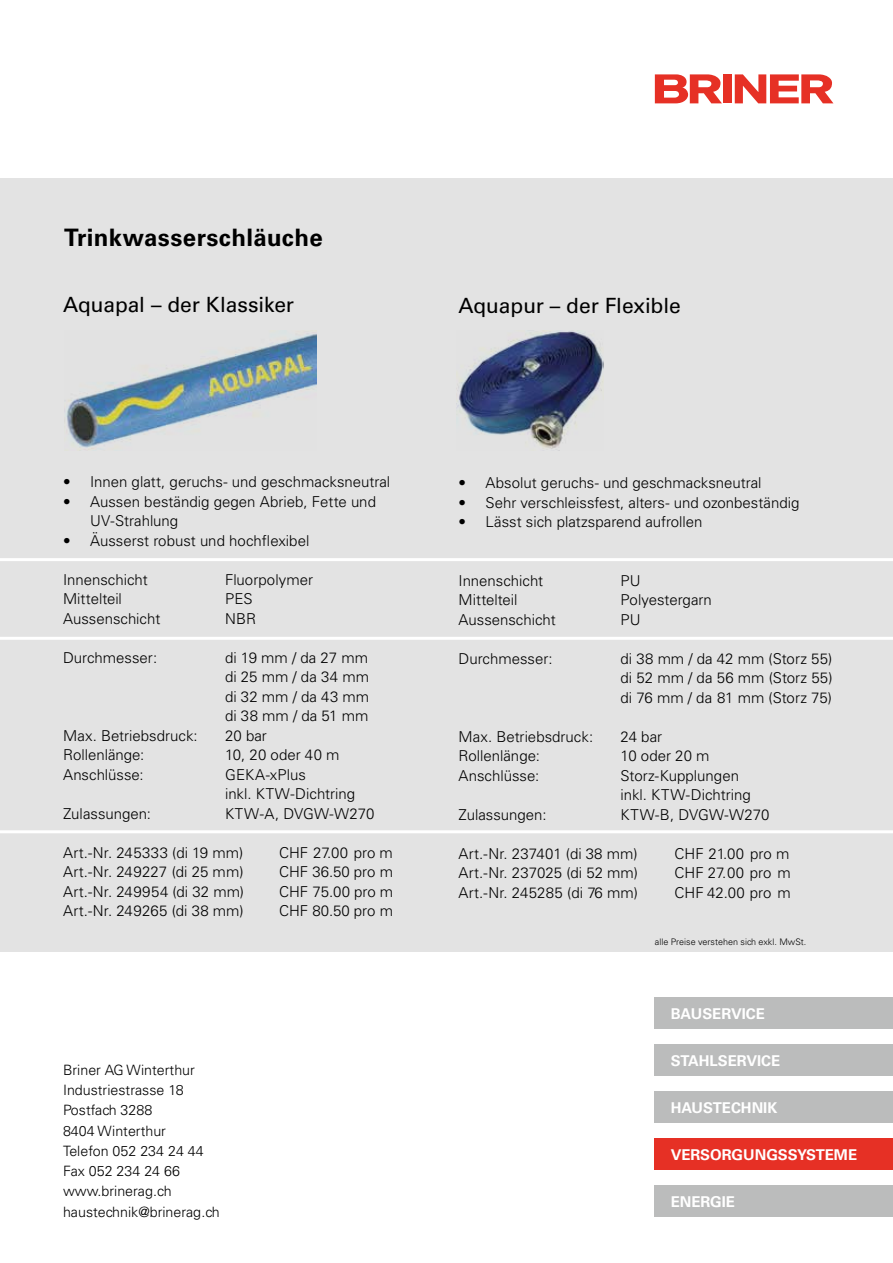
<style>
.page{position:relative;width:893px;height:1263px;background:#fff}
.page>*{position:absolute;margin:0;border:0;box-sizing:border-box;transform-origin:0 0}
.t1{font:700 24px "Univers LT Std";letter-spacing:.01em;color:#000}
.t2{font:21px "Univers LT Std";letter-spacing:-.005em;color:#000}
.t3{font:300 15px/19.5px "Univers LT Std";color:#000}
.t4{font:300 15px "Univers LT Std";letter-spacing:.02em;color:#000}
.t5{font:700 14.85px "Univers LT Std";color:#fff}
.t6{font:300 14.25px/20.2px "Univers LT Std";color:#000}
.t7{font:300 9px "Univers LT Std";color:#000}
</style>
<div class="page">
<div style="left:655px;top:997px;width:238px;height:32px;background:#bbbcbc"></div>
<div style="left:655px;top:1044px;width:238px;height:32px;background:#bbbcbc"></div>
<div style="left:655px;top:1091px;width:238px;height:32px;background:#bbbcbc"></div>
<div style="left:655px;top:1138px;width:238px;height:32px;background:#e63025"></div>
<div style="left:655px;top:1185px;width:238px;height:32px;background:#bbbcbc"></div>
<svg style="left:655px;top:74px;width:67px;height:29px"></svg>
<div style="left:723px;top:74px;width:9px;height:29px;background:#e63025"></div>
<svg style="left:735px;top:74px;width:98px;height:29px"></svg>
<div style="left:0;top:178px;width:893px;height:774px;background:#e3e3e3"></div>
<img style="left:456px;top:331px;width:147px;height:118px">
<img style="left:64px;top:333px;width:253px;height:117px">
<hr style="left:0;top:558px;width:893px;height:3px;background:#fff">
<hr style="left:0;top:637px;width:893px;height:3px;background:#fff">
<hr style="left:0;top:830px;width:893px;height:3px;background:#fff">
<h1 class="t1" style="left:64px;top:223px;width:260px">Trinkwasserschläuche</h1>
<h2 class="t2" style="left:63px;top:292px;width:233px">Aquapal – der Klassiker</h2>
<p class="t3" style="left:63px;top:472px;width:329px">• Innen glatt, geruchs- und geschmacksneutral</p>
<p class="t3" style="left:90px;top:492px;width:287px;text-indent:-27px">• Aussen beständig gegen Abrieb, Fette und<br>UV-Strahlung</p>
<p class="t3" style="left:63px;top:531px;width:248px">• Äusserst robust und hochflexibel</p>
<p class="t3" style="left:63px;top:570px;width:86px">Innenschicht</p>
<p class="t3" style="left:225px;top:570px;width:89px">Fluorpolymer</p>
<p class="t3" style="left:63px;top:589px;width:60px">Mittelteil</p>
<p class="t3" style="left:225px;top:589px;width:29px">PES</p>
<p class="t3" style="left:63px;top:609px;width:99px">Aussenschicht</p>
<p class="t3" style="left:225px;top:609px;width:33px">NBR</p>
<p class="t3" style="left:63px;top:648px;width:96px">Durchmesser:</p>
<p class="t3" style="left:225px;top:648px;width:146px;text-align:justify">di 19 mm / da 27 mm di 25 mm / da 34 mm di 32 mm / da 43 mm di 38 mm / da 51 mm</p>
<p class="t3" style="left:63px;top:726px;width:136px">Max. Betriebsdruck:</p>
<p class="t3" style="left:225px;top:726px;width:43px">20 bar</p>
<p class="t3" style="left:63px;top:745px;width:83px">Rollenlänge:</p>
<p class="t3" style="left:225px;top:745px;width:116px">10, 20 oder 40 m</p>
<p class="t3" style="left:63px;top:765px;width:82px">Anschlüsse:</p>
<p class="t3" style="left:225px;top:765px;width:132px">GEKA-xPlus<br>inkl. KTW-Dichtring</p>
<p class="t3" style="left:63px;top:804px;width:89px">Zulassungen:</p>
<p class="t3" style="left:225px;top:804px;width:151px">KTW-A, DVGW-W270</p>
<p class="t4" style="left:63px;top:843px;width:182px">Art.-Nr. 245333 (di 19 mm)</p>
<p class="t3" style="left:279px;top:843px;width:115px">CHF 27.00 pro m</p>
<p class="t3" style="left:63px;top:862px;width:182px">Art.-Nr. 249227 (di 25 mm)</p>
<p class="t3" style="left:279px;top:862px;width:115px">CHF 36.50 pro m</p>
<p class="t4" style="left:63px;top:882px;width:183px">Art.-Nr. 249954 (di 32 mm)</p>
<p class="t3" style="left:279px;top:882px;width:116px">CHF 75.00 pro m</p>
<p class="t4" style="left:63px;top:902px;width:182px">Art.-Nr. 249265 (di 38 mm)</p>
<p class="t3" style="left:279px;top:901px;width:115px">CHF 80.50 pro m</p>
<p class="t6" style="left:63px;top:1060px;width:158px">Briner AG Winterthur<br>Industriestrasse 18<br>Postfach 3288<br>8404 Winterthur<br>Telefon 052 234 24 44<br>Fax 052 234 24 66 www.brinerag.ch haustechnik@brinerag.ch</p>
<h2 class="t2" style="left:458px;top:293px;width:224px">Aquapur – der Flexible</h2>
<p class="t3" style="left:458px;top:473px;width:304px">• Absolut geruchs- und geschmacksneutral</p>
<p class="t3" style="left:458px;top:493px;width:342px">• Sehr verschleissfest, alters- und ozonbeständig</p>
<p class="t3" style="left:458px;top:512px;width:246px">• Lässt sich platzsparend aufrollen</p>
<p class="t3" style="left:458px;top:571px;width:86px">Innenschicht</p>
<p class="t3" style="left:620px;top:571px;width:22px">PU</p>
<p class="t3" style="left:458px;top:590px;width:60px">Mittelteil</p>
<p class="t3" style="left:620px;top:590px;width:93px">Polyestergarn</p>
<p class="t3" style="left:458px;top:610px;width:99px">Aussenschicht</p>
<p class="t3" style="left:620px;top:610px;width:22px">PU</p>
<p class="t3" style="left:458px;top:649px;width:96px">Durchmesser:</p>
<p class="t3" style="left:620px;top:649px;width:214px;text-align:justify">di 38 mm / da 42 mm (Storz 55) di 52 mm / da 56 mm (Storz 55) di 76 mm / da 81 mm (Storz 75)</p>
<p class="t3" style="left:458px;top:727px;width:136px">Max. Betriebsdruck:</p>
<p class="t3" style="left:620px;top:727px;width:43px">24 bar</p>
<p class="t3" style="left:458px;top:746px;width:83px">Rollenlänge:</p>
<p class="t3" style="left:620px;top:746px;width:90px">10 oder 20 m</p>
<p class="t3" style="left:458px;top:766px;width:82px">Anschlüsse:</p>
<p class="t3" style="left:620px;top:766px;width:132px">Storz-Kupplungen inkl. KTW-Dichtring</p>
<p class="t3" style="left:458px;top:805px;width:89px">Zulassungen:</p>
<p class="t3" style="left:620px;top:805px;width:150px">KTW-B, DVGW-W270</p>
<p class="t3" style="left:458px;top:844px;width:181px">Art.-Nr. 237401 (di 38 mm)</p>
<p class="t3" style="left:674px;top:844px;width:116px">CHF 21.00 pro m</p>
<p class="t3" style="left:458px;top:863px;width:181px">Art.-Nr. 237025 (di 52 mm)</p>
<p class="t3" style="left:674px;top:863px;width:118px">CHF 27.00 pro m</p>
<p class="t3" style="left:458px;top:883px;width:181px">Art.-Nr. 245285 (di 76 mm)</p>
<p class="t3" style="left:674px;top:883px;width:118px">CHF 42.00 pro m</p>
<p class="t7" style="left:655px;top:936px;width:153px">alle Preise verstehen sich exkl. MwSt.</p>
<p class="t5" style="left:671px;top:1005px;width:96px">BAUSERVICE</p>
<p class="t5" style="left:671px;top:1052px;width:111px">STAHLSERVICE</p>
<p class="t5" style="left:671px;top:1099px;width:108px">HAUSTECHNIK</p>
<p class="t5" style="left:671px;top:1146px;width:188px">VERSORGUNGSSYSTEME</p>
<p class="t5" style="left:671px;top:1193px;width:66px">ENERGIE</p>
</div>
